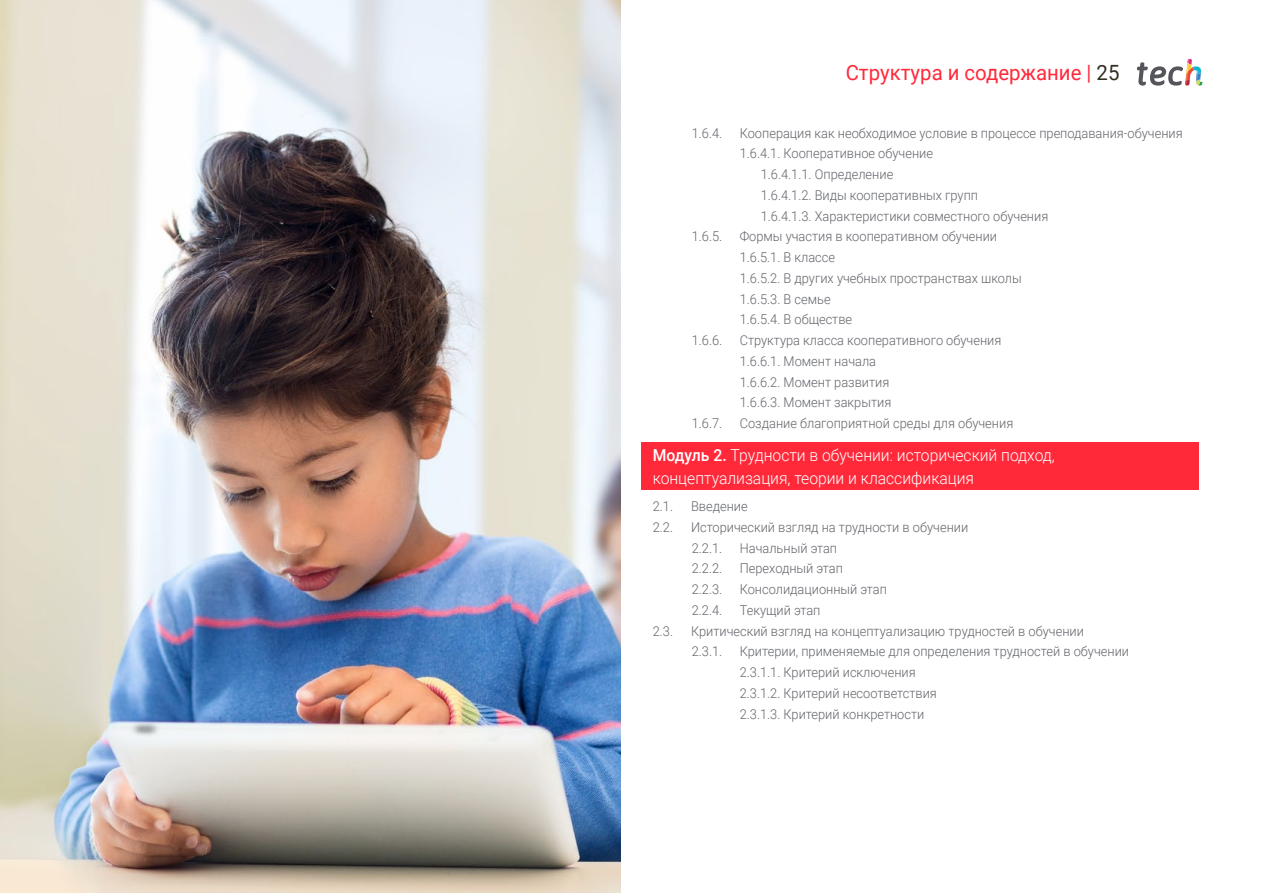
<style>
.page{position:relative;width:1263px;height:893px;background:#fff}
.page>*{position:absolute;margin:0;border:0;box-sizing:border-box;transform-origin:0 0}
.t1{font:21px "Roboto";color:#ff293a}
.t2{font:300 16.5px/22.5px "Roboto";color:#fff;scale:.95 1}
.t3{font:300 13.5px/20.7px "Roboto";color:#61646a;scale:.95 1}
.s1{color:#312e20}
.s2{font-weight:500}
</style>
<div class="page">
<div style="left:642px;top:443px;width:557px;height:47px;background:#ff293a"></div>
<img style="left:0;top:0;width:621px;height:893px">
<svg style="left:1137px;top:59px;width:65px;height:27px"></svg>
<h1 class="t1" style="left:846px;top:57px;width:275px">Структура и содержание | <span class="s1">25</span></h1>
<p class="t3" style="left:692px;top:122px;width:34px">1.6.4.</p>
<p class="t3" style="left:740px;top:122px;width:468px">Кооперация как необходимое условие в процессе преподавания-обучения</p>
<p class="t3" style="left:740px;top:143px;width:205px">1.6.4.1. Кооперативное обучение</p>
<p class="t3" style="left:761px;top:164px;width:141px">1.6.4.1.1. Определение</p>
<p class="t3" style="left:761px;top:184px;width:230px">1.6.4.1.2. Виды кооперативных групп</p>
<p class="t3" style="left:761px;top:205px;width:304px">1.6.4.1.3. Характеристики совместного обучения</p>
<p class="t3" style="left:692px;top:226px;width:34px">1.6.5.</p>
<p class="t3" style="left:740px;top:226px;width:298px">Формы участия в кооперативном обучении<br>1.6.5.1. В классе<br>1.6.5.2. В других учебных пространствах школы<br>1.6.5.3. В семье<br>1.6.5.4. В обществе</p>
<p class="t3" style="left:692px;top:330px;width:34px">1.6.6.</p>
<p class="t3" style="left:740px;top:330px;width:277px">Структура класса кооперативного обучения<br>1.6.6.1. Момент начала<br>1.6.6.2. Момент развития<br>1.6.6.3. Момент закрытия</p>
<p class="t3" style="left:692px;top:413px;width:34px">1.6.7.</p>
<p class="t3" style="left:740px;top:413px;width:289px">Создание благоприятной среды для обучения</p>
<p class="t2" style="left:653px;top:444px;width:425px"><span class="s2">Модуль 2.</span> Трудности в обучении: исторический подход, концептуализация, теории и классификация</p>
<p class="t3" style="left:653px;top:495px;width:23px">2.1.</p>
<p class="t3" style="left:691px;top:495px;width:61px">Введение</p>
<p class="t3" style="left:653px;top:516px;width:23px">2.2.</p>
<p class="t3" style="left:691px;top:516px;width:293px">Исторический взгляд на трудности в обучении<br>2.2.1.</p>
<p class="t3" style="left:740px;top:537px;width:104px">Начальный этап</p>
<p class="t3" style="left:692px;top:558px;width:34px">2.2.2.</p>
<p class="t3" style="left:740px;top:558px;width:110px">Переходный этап</p>
<p class="t3" style="left:692px;top:578px;width:34px">2.2.3.</p>
<p class="t3" style="left:740px;top:578px;width:156px">Консолидационный этап</p>
<p class="t3" style="left:692px;top:599px;width:34px">2.2.4.</p>
<p class="t3" style="left:740px;top:599px;width:86px">Текущий этап</p>
<p class="t3" style="left:653px;top:620px;width:23px">2.3.</p>
<p class="t3" style="left:691px;top:620px;width:415px">Критический взгляд на концептуализацию трудностей в обучении<br>2.3.1.</p>
<p class="t3" style="left:740px;top:641px;width:411px">Критерии, применяемые для определения трудностей в обучении 2.3.1.1. Критерий исключения<br>2.3.1.2. Критерий несоответствия<br>2.3.1.3. Критерий конкретности</p>
</div>
